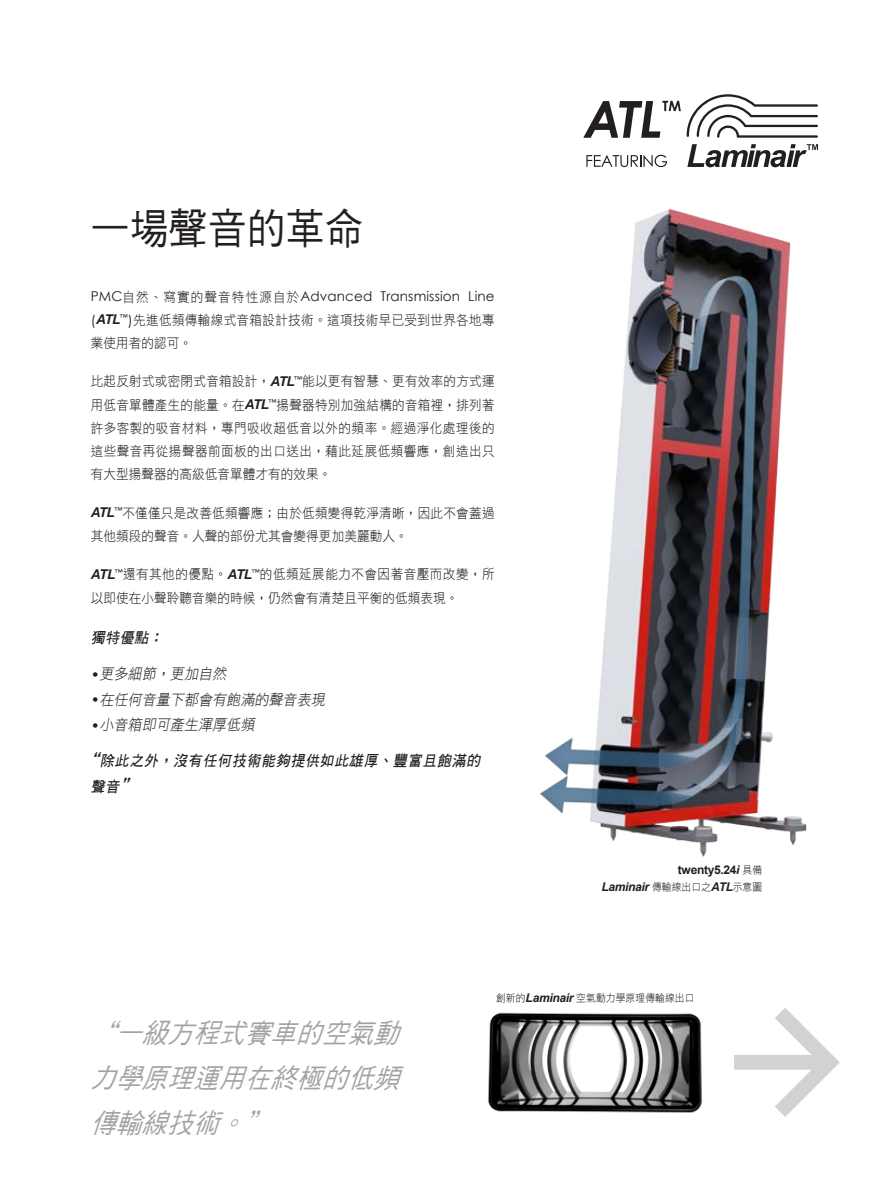
<style>
.page{position:relative;width:893px;height:1191px;background:#fff}
.page>*{position:absolute;margin:0;border:0;box-sizing:border-box;transform-origin:0 0}
.t1{font:42px "DF Hei W5 WINP BF";letter-spacing:.01em;color:#231f20;scale:.92 1}
.page_header{font:italic 27px/45px "DF Hei W5 WINP BF";color:#a1a3a6;text-align:justify;scale:.93 1}
.t2{font:italic 15px "DF Hei Lt HKP BF";color:#231f20;scale:.93 1}
.t3{font:italic 15px "DF Hei Bd HKP BF";color:#231f20;scale:.93 1}
.t4{font:13.5px/23.2px "DF Hei Lt HKP BF";letter-spacing:.025em;color:#231f20;text-align:justify;scale:.93 1}
.page_header-2{font:italic 700 12px "Arial";letter-spacing:-.025em;color:#231f20}
.page_header-3{font:700 12px "Arial";letter-spacing:-.025em;color:#231f20}
.page_header-4{font:10.5px "DF Hei Lt HKP BF";letter-spacing:.01em;color:#231f20;scale:.93 1}
.s1{font-family:"Century Gothic"}
.s2{font-family:"Arial";font-weight:700;font-style:italic}
.s3{font-family:"Century Gothic";font-weight:700;font-size:18px}
.s4{font-style:italic}
.s5{font-family:"DF Hei Lt HKP BF";font-weight:400;font-size:10.5px}
.s6{font-family:"DF Hei Lt HKP BF";font-weight:400;font-style:normal;font-size:10.5px}
.s7{font-family:"Arial";font-weight:700;font-style:italic;font-size:12px}
</style>
<div class="page">
<img style="left:540px;top:208px;width:267px;height:649px">
<img style="left:488px;top:1012px;width:214px;height:101px">
<svg style="left:687px;top:94px;width:131px;height:44px"></svg>
<svg style="left:687px;top:144px;width:131px;height:23px"></svg>
<svg style="left:583px;top:101px;width:98px;height:37px"></svg>
<svg style="left:586px;top:155px;width:81px;height:12px"></svg>
<svg style="left:734px;top:1008px;width:106px;height:109px"></svg>
<p class="t1" style="left:91px;top:208px;width:298px">一場聲音的革命</p>
<p class="t4" style="left:91px;top:286px;width:436px;line-height:22.8px"><span class="s1">PMC</span>自然、寫實的聲音特性源自於<span class="s1">Advanced Transmission Line (</span><span class="s2">ATL</span><sup>™</sup><span class="s1">)</span>先進低頻傳輸線式音箱設計技術。這項技術早已受到世界各地專業使用者的認可。</p>
<p class="t4" style="left:91px;top:370px;width:436px">比起反射式或密閉式音箱設計，<span class="s2">ATL</span><sup>™</sup>能以更有智慧、更有效率的方式運用低音單體產生的能量。在<span class="s2">ATL</span><sup>™</sup>揚聲器特別加強結構的音箱裡，排列著許多客製的吸音材料，專門吸收超低音以外的頻率。經過淨化處理後的這些聲音再從揚聲器前面板的出口送出，藉此延展低頻響應，創造出只有大型揚聲器的高級低音單體才有的效果。</p>
<p class="t4" style="left:91px;top:501px;width:436px"><span class="s2">ATL</span><sup>™</sup>不僅僅只是改善低頻響應；由於低頻變得乾淨清晰，因此不會蓋過其他頻段的聲音。人聲的部份尤其會變得更加美麗動人。</p>
<p class="t4" style="left:91px;top:563px;width:436px"><span class="s2">ATL</span><sup>™</sup>還有其他的優點。<span class="s2">ATL</span><sup>™</sup>的低頻延展能力不會因著音壓而改變，所以即使在小聲聆聽音樂的時候，仍然會有清楚且平衡的低頻表現。</p>
<p class="t3" style="left:91px;top:630px;width:83px">獨特優點：</p>
<p class="t2" style="left:91px;top:666px;width:150px"><span class="s1">•</span> 更多細節，更加自然</p>
<p class="t2" style="left:91px;top:691px;width:256px"><span class="s1">•</span> 在任何音量下都會有飽滿的聲音表現</p>
<p class="t2" style="left:91px;top:717px;width:181px"><span class="s1">•</span> 小音箱即可產生渾厚低頻</p>
<p class="t3" style="left:91px;top:753px;width:424px"><span class="s3">“</span>除此之外，沒有任何技術能夠提供如此雄厚、豐富且飽滿的</p>
<p class="t3" style="left:91px;top:778px;width:47px">聲音<span class="s3">”</span></p>
<p class="page_header-3" style="left:678px;top:861px;width:86px">twenty5.24<span class="s4">i</span> <span class="s5">具備</span></p>
<p class="page_header-2" style="left:601px;top:879px;width:162px">Laminair <span class="s6">傳輸線出口之</span>ATL<span class="s6">示意圖</span></p>
<p class="page_header" style="left:91px;top:1010px;width:342px">“一級方程式賽車的空氣動力學原理運用在終極的低頻傳輸線技術。”</p>
<p class="page_header-4" style="left:496px;top:993px;width:215px">創新的<span class="s7">Laminair</span> 空氣動力學原理傳輸線出口</p>
</div>
